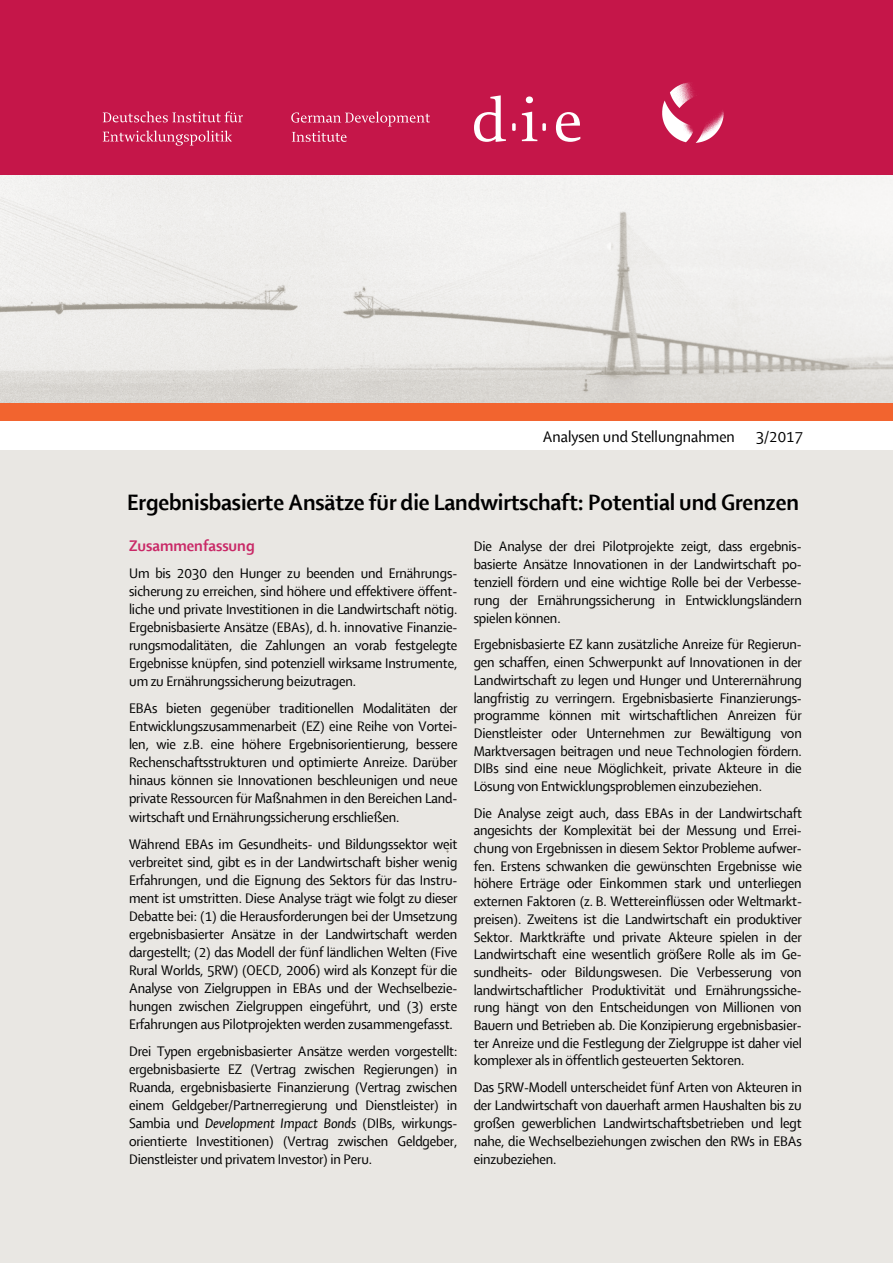
<style>
.page{position:relative;width:893px;height:1263px;background:#fff}
.page>*{position:absolute;margin:0;border:0;box-sizing:border-box;transform-origin:0 0}
.t1{font:700 24px "Shaker R";letter-spacing:-.005em;color:#000}
.t2{font:16.5px "Shaker R";color:#000}
.t3{font:700 16.5px "Shaker R";color:#c92967}
.t4{font:15px/18px "Shaker R";letter-spacing:-.01em;color:#000;text-align:justify}
.s1{font-style:italic}
</style>
<div class="page">
<img style="left:0;top:174px;width:893px;height:230px">
<div style="left:0;top:451px;width:893px;height:812px;background:#e9e7e3"></div>
<div style="left:0;top:0;width:893px;height:174px;background:#c51649"></div>
<svg style="left:512px;top:123px;width:4px;height:8px"></svg>
<svg style="left:474px;top:95px;width:32px;height:47px"></svg>
<svg style="left:522px;top:96px;width:24px;height:45px"></svg>
<svg style="left:556px;top:112px;width:24px;height:30px"></svg>
<svg style="left:103px;top:111px;width:140px;height:11px"></svg>
<svg style="left:103px;top:131px;width:129px;height:15px"></svg>
<svg style="left:291px;top:112px;width:139px;height:30px"></svg>
<img style="left:663px;top:83px;width:60px;height:60px">
<div style="left:0;top:404px;width:893px;height:17px;background:#f2642f"></div>
<p class="t2" style="left:543px;top:428px;width:193px">Analysen und Stellungnahmen</p>
<p class="t2" style="left:756px;top:428px;width:49px">3/2017</p>
<h1 class="t1" style="left:127px;top:490px;width:673px">Ergebnisbasierte Ansätze für die Landwirtschaft: Potential und Grenzen</h1>
<p class="t3" style="left:129px;top:537px;width:127px">Zusammenfassung</p>
<p class="t4" style="left:129px;top:564px;width:330px">Um bis 2030 den Hunger zu beenden und Ernährungs&shy;sicherung zu erreichen, sind höhere und effektivere öffent&shy;liche und private Investitionen in die Landwirtschaft nötig.<br>Ergebnisbasierte Ansätze (EBAs), d. h. innovative Finanzie&shy;rungsmodalitäten, die Zahlungen an vorab festgelegte Ergebnisse knüpfen, sind potenziell wirksame Instrumente, um zu Ernährungssicherung beizutragen.</p>
<p class="t4" style="left:129px;top:699px;width:330px">EBAs bieten gegenüber traditionellen Modalitäten der Entwicklungszusammenarbeit (EZ) eine Reihe von Vortei&shy;len, wie z.B. eine höhere Ergebnisorientierung, bessere Rechenschaftsstrukturen und optimierte Anreize. Darüber hinaus können sie Innovationen beschleunigen und neue private Ressourcen für Maßnahmen in den Bereichen Land&shy;wirtschaft und Ernährungssicherung erschließen.</p>
<p class="t4" style="left:129px;top:835px;width:330px">Während EBAs im Gesundheits- und Bildungssektor weit verbreitet sind, gibt es in der Landwirtschaft bisher wenig Erfahrungen, und die Eignung des Sektors für das Instru&shy;ment ist umstritten. Diese Analyse trägt wie folgt zu dieser Debatte bei: (1) die Herausforderungen bei der Umsetzung ergebnisbasierter Ansätze in der Landwirtschaft werden dargestellt; (2) das Modell der fünf ländlichen Welten (Five Rural Worlds, 5RW) (OECD, 2006) wird als Konzept für die Analyse von Zielgruppen in EBAs und der Wechselbezie&shy;hungen zwischen Zielgruppen eingeführt, und (3) erste Erfahrungen aus Pilotprojekten werden zusammengefasst.</p>
<p class="t4" style="left:129px;top:1042px;width:330px">Drei Typen ergebnisbasierter Ansätze werden vorgestellt: ergebnisbasierte EZ (Vertrag zwischen Regierungen) in Ruanda, ergebnisbasierte Finanzierung (Vertrag zwischen einem Geldgeber/Partnerregierung und Dienstleister) in Sambia und <span class="s1">Development Impact Bonds</span> (DIBs, wirkungs&shy;orientierte Investitionen) (Vertrag zwischen Geldgeber, Dienstleister und privatem Investor) in Peru.</p>
<p class="t4" style="left:474px;top:537px;width:330px">Die Analyse der drei Pilotprojekte zeigt, dass ergebnis&shy;basierte Ansätze Innovationen in der Landwirtschaft po&shy;tenziell fördern und eine wichtige Rolle bei der Verbesse&shy;rung der Ernährungssicherung in Entwicklungsländern spielen können.</p>
<p class="t4" style="left:474px;top:636px;width:330px">Ergebnisbasierte EZ kann zusätzliche Anreize für Regierun&shy;gen schaffen, einen Schwerpunkt auf Innovationen in der Landwirtschaft zu legen und Hunger und Unterernährung langfristig zu verringern. Ergebnisbasierte Finanzierungs&shy;programme können mit wirtschaftlichen Anreizen für Dienstleister oder Unternehmen zur Bewältigung von Marktversagen beitragen und neue Technologien fördern.<br>DIBs sind eine neue Möglichkeit, private Akteure in die Lösung von Entwicklungsproblemen einzubeziehen.</p>
<p class="t4" style="left:474px;top:804px;width:330px">Die Analyse zeigt auch, dass EBAs in der Landwirtschaft angesichts der Komplexität bei der Messung und Errei&shy;chung von Ergebnissen in diesem Sektor Probleme aufwer&shy;fen. Erstens schwanken die gewünschten Ergebnisse wie höhere Erträge oder Einkommen stark und unterliegen externen Faktoren (z. B. Wettereinflüssen oder Weltmarkt&shy;preisen). Zweitens ist die Landwirtschaft ein produktiver Sektor. Marktkräfte und private Akteure spielen in der Landwirtschaft eine wesentlich größere Rolle als im Ge&shy;sundheits- oder Bildungswesen. Die Verbesserung von landwirtschaftlicher Produktivität und Ernährungssiche&shy;rung hängt von den Entscheidungen von Millionen von Bauern und Betrieben ab. Die Konzipierung ergebnisbasier&shy;ter Anreize und die Festlegung der Zielgruppe ist daher viel komplexer als in öffentlich gesteuerten Sektoren.</p>
<p class="t4" style="left:474px;top:1079px;width:330px">Das 5RW-Modell unterscheidet fünf Arten von Akteuren in der Landwirtschaft von dauerhaft armen Haushalten bis zu großen gewerblichen Landwirtschaftsbetrieben und legt nahe, die Wechselbeziehungen zwischen den RWs in EBAs einzubeziehen.</p>
</div>
